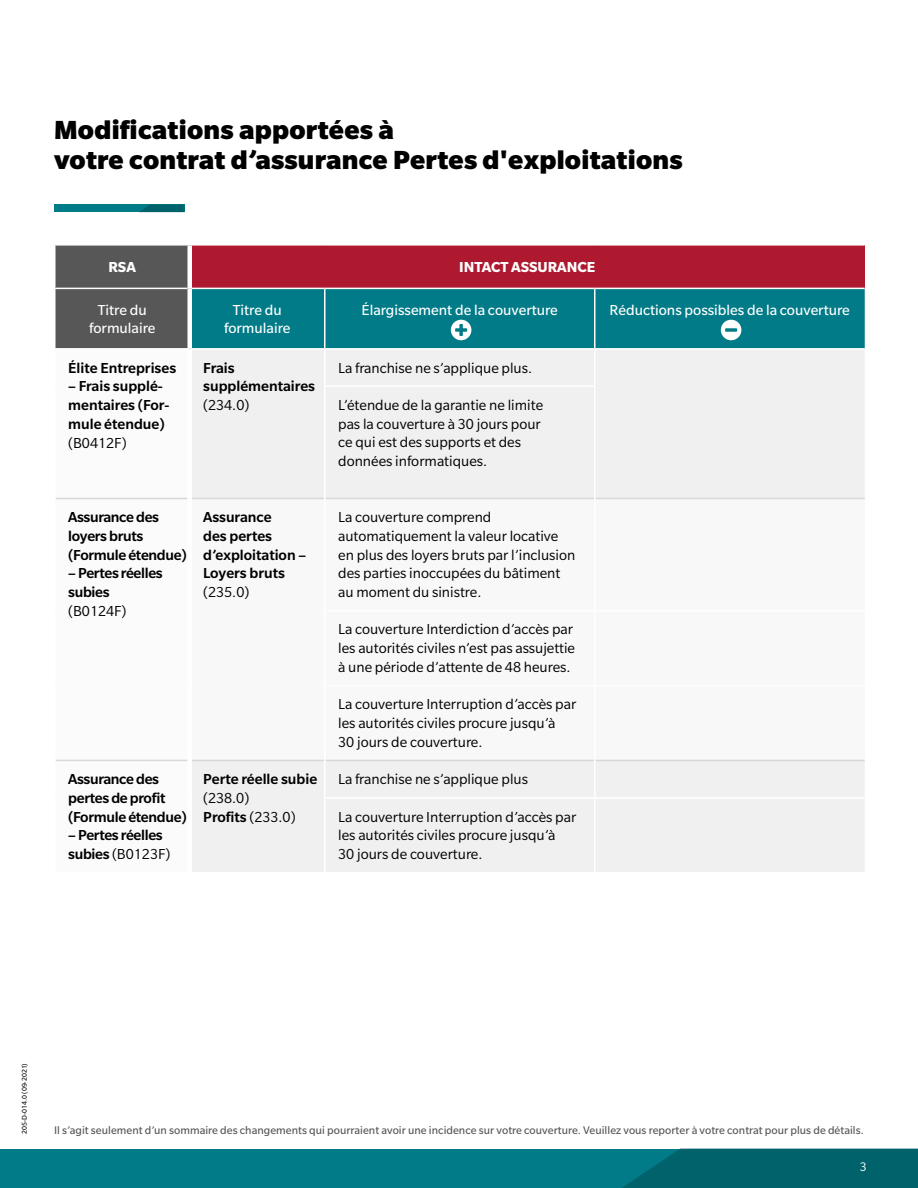
<style>
.page{position:relative;width:918px;height:1188px;background:#fff}
.page>*{position:absolute;margin:0;border:0;box-sizing:border-box;transform-origin:0 0}
.t1{font:900 28.5px/30px "Slate Std";letter-spacing:.01em;color:#000}
.t2{font:15.75px/18.8px "Slate Std";color:#000}
.t3{font:500 15.75px/18.8px "Slate Std";letter-spacing:-.01em;color:#000}
.t4{font:15.75px/18px "Slate Std";color:#fff;text-align:center}
.t5{font:700 15.75px "Slate Std";color:#fff}
.t6{font:13.5px "Slate Std";color:#fff}
.t7{font:12px "Slate Std";letter-spacing:.005em;color:#555}
.t8{font:7.5px "Slate Std";color:#000}
.s1{font-weight:400}
.s2{font-weight:500}
</style>
<div class="page">
<div style="left:0;top:1149px;width:918px;height:39px;background:#007b87"></div>
<svg style="left:622px;top:1149px;width:296px;height:39px;background:#00646d"></svg>
<div style="left:54px;top:205px;width:130px;height:7px;background:#007b87"></div>
<svg style="left:139px;top:205px;width:45px;height:7px"></svg>
<svg style="left:56px;top:497px;width:131px;height:265px"></svg>
<div style="left:192px;top:350px;width:673px;height:148px;background:#f0f0f0"></div>
<svg style="left:192px;top:499px;width:673px;height:261px"></svg>
<div style="left:192px;top:761px;width:673px;height:111px;background:#f0f0f0"></div>
<hr style="left:56px;top:498px;width:132px;height:1px;background:#d8d8d8">
<hr style="left:192px;top:498px;width:132px;height:1px;background:#d8d8d8">
<hr style="left:596px;top:498px;width:269px;height:1px;background:#d8d8d8">
<hr style="left:326px;top:498px;width:268px;height:1px;background:#d8d8d8">
<hr style="left:56px;top:760px;width:132px;height:1px;background:#d8d8d8">
<hr style="left:192px;top:760px;width:132px;height:1px;background:#d8d8d8">
<hr style="left:326px;top:760px;width:268px;height:1px;background:#d8d8d8">
<hr style="left:596px;top:760px;width:269px;height:1px;background:#d8d8d8">
<hr style="left:324px;top:797px;width:271px;height:2px;background:#fff">
<hr style="left:595px;top:797px;width:270px;height:2px;background:#fff">
<hr style="left:594px;top:350px;width:2px;height:35px;background:#fff">
<hr style="left:594px;top:387px;width:2px;height:111px;background:#fff">
<hr style="left:594px;top:498px;width:2px;height:112px;background:#fff">
<hr style="left:594px;top:612px;width:2px;height:73px;background:#fff">
<hr style="left:594px;top:686px;width:2px;height:74px;background:#fff">
<hr style="left:594px;top:760px;width:2px;height:37px;background:#fff">
<hr style="left:594px;top:799px;width:2px;height:73px;background:#fff">
<hr style="left:324px;top:350px;width:2px;height:35px;background:#fff">
<hr style="left:324px;top:387px;width:2px;height:111px;background:#fff">
<hr style="left:324px;top:498px;width:2px;height:112px;background:#fff">
<hr style="left:324px;top:612px;width:2px;height:73px;background:#fff">
<hr style="left:324px;top:686px;width:2px;height:74px;background:#fff">
<hr style="left:324px;top:760px;width:2px;height:37px;background:#fff">
<hr style="left:324px;top:799px;width:2px;height:73px;background:#fff">
<hr style="left:324px;top:385px;width:272px;height:2px;background:#fff">
<hr style="left:324px;top:610px;width:271px;height:2px;background:#fff">
<hr style="left:595px;top:610px;width:270px;height:2px;background:#fff">
<hr style="left:324px;top:685px;width:271px;height:1px;background:#fff">
<hr style="left:595px;top:685px;width:270px;height:1px;background:#fff">
<svg style="left:55px;top:245px;width:810px;height:104px;background:#545a67"></svg>
<h1 class="t1" style="left:54px;top:114px;width:630px">Modifications apportées à<br>votre contrat d’assurance Pertes d'exploitations</h1>
<p class="t5" style="left:109px;top:258px;width:29px">RSA</p>
<p class="t5" style="left:459px;top:258px;width:138px">INTACT ASSURANCE</p>
<p class="t4" style="left:89px;top:301px;width:68px">Titre du formulaire</p>
<p class="t4" style="left:224px;top:301px;width:68px">Titre du formulaire</p>
<p class="t4" style="left:362px;top:301px;width:198px">Élargissement de la couverture</p>
<p class="t4" style="left:610px;top:301px;width:242px">Réductions possibles de la couverture</p>
<p class="t3" style="left:68px;top:358px;width:109px">Élite Entreprises</p>
<p class="t3" style="left:68px;top:377px;width:103px">– Frais supplé&shy;mentaires (For&shy;mule étendue)</p>
<p class="t2" style="left:68px;top:433px;width:60px">(B0412F)</p>
<p class="t3" style="left:203px;top:358px;width:113px">Frais supplémentaires</p>
<p class="t2" style="left:203px;top:396px;width:48px">(234.0)</p>
<p class="t2" style="left:338px;top:358px;width:195px">La franchise ne s’applique plus.</p>
<p class="t2" style="left:338px;top:395px;width:206px">L’étendue de la garantie ne limite pas la couverture à 30 jours pour ce qui est des supports et des données informatiques.</p>
<p class="t3" style="left:68px;top:508px;width:120px">Assurance des loyers bruts (Formule étendue)</p>
<p class="t3" style="left:68px;top:564px;width:96px">– Pertes réelles subies</p>
<p class="t2" style="left:68px;top:601px;width:60px">(B0124F)</p>
<p class="t3" style="left:203px;top:508px;width:104px">Assurance<br>des pertes d’exploitation –<br>Loyers bruts</p>
<p class="t2" style="left:203px;top:583px;width:48px">(235.0)</p>
<p class="t3" style="left:68px;top:770px;width:120px">Assurance des pertes de profit (Formule étendue)</p>
<p class="t3" style="left:68px;top:826px;width:104px">– Pertes réelles subies <span class="s1">(B0123F)</span></p>
<p class="t3" style="left:203px;top:770px;width:116px">Perte réelle subie</p>
<p class="t2" style="left:203px;top:788px;width:94px">(238.0)<br><span class="s2">Profits</span> (233.0)</p>
<p class="t2" style="left:338px;top:508px;width:239px">La couverture comprend automatiquement la valeur locative en plus des loyers bruts par l’inclusion des parties inoccupées du bâtiment au moment du sinistre.</p>
<p class="t2" style="left:338px;top:620px;width:238px">La couverture Interdiction d’accès par les autorités civiles n’est pas assujettie à une période d’attente de 48 heures.</p>
<p class="t2" style="left:338px;top:695px;width:240px">La couverture Interruption d’accès par les autorités civiles procure jusqu’à<br>30 jours de couverture.</p>
<p class="t2" style="left:338px;top:770px;width:191px">La franchise ne s’applique plus</p>
<p class="t2" style="left:338px;top:807px;width:240px">La couverture Interruption d’accès par les autorités civiles procure jusqu’à<br>30 jours de couverture.</p>
<p class="t8" style="left:20px;top:1134px;width:72px;rotate:-90deg">205-D-014.0 (09-2021)</p>
<p class="t7" style="left:54px;top:1124px;width:811px">Il s’agit seulement d’un sommaire des changements qui pourraient avoir une incidence sur votre couverture. Veuillez vous reporter à votre contrat pour plus de détails.</p>
<p class="t6" style="left:860px;top:1160px;width:8px">3</p>
</div>
